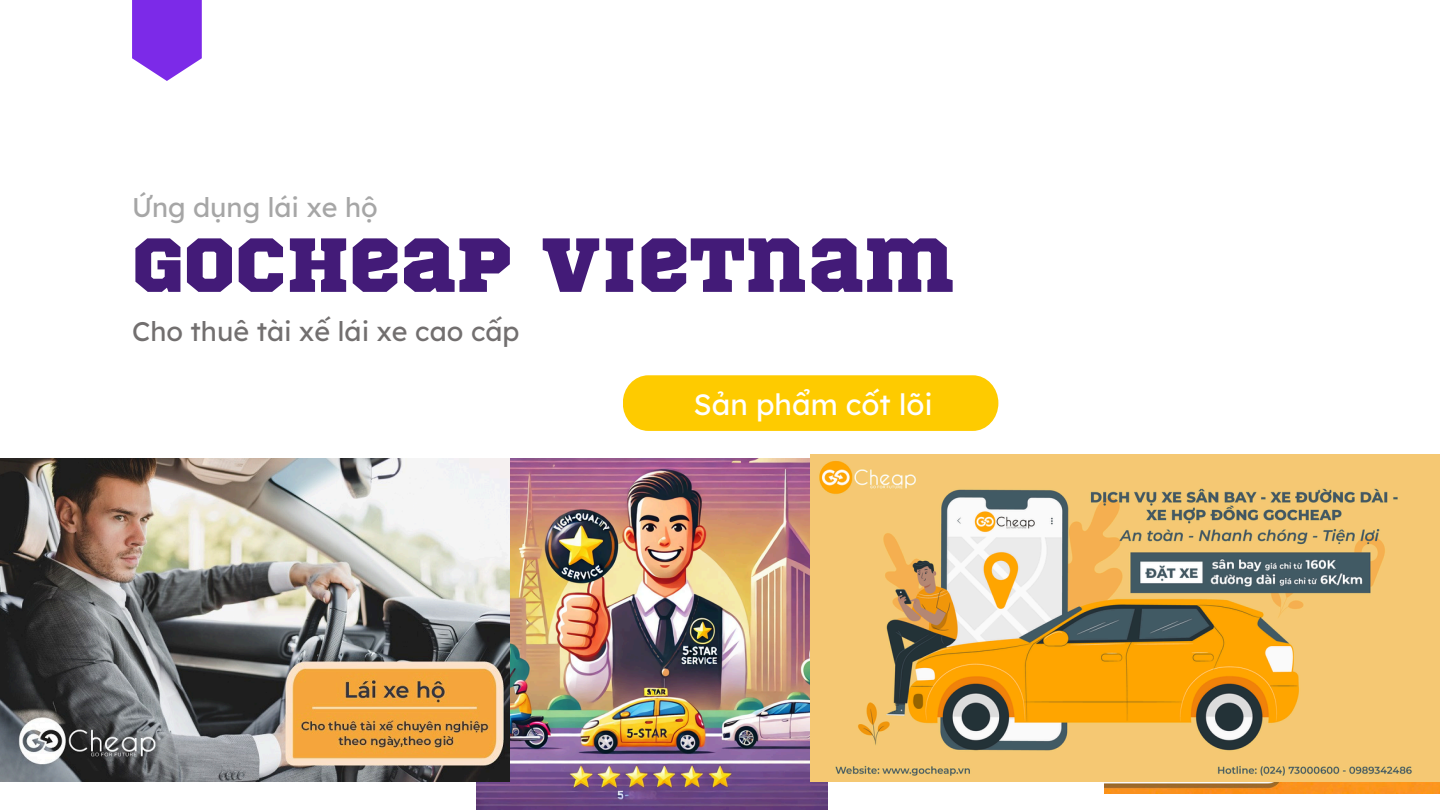
<style>
.page{position:relative;width:1440px;height:810px;background:#fff}
.page>*{position:absolute;margin:0;border:0;box-sizing:border-box;transform-origin:0 0}
.t1{font:76.4px "Sports World";color:#431b78}
.t2{font:29.3px "Lexend Deca";color:#fff}
.t3{font:27px "Lexend Deca";color:#726f6f}
.t4{font:27px "Lexend Deca";color:#a6a6a6}
</style>
<div class="page">
<svg style="left:132px;top:0;width:70px;height:81px;background:#8e48eb"></svg>
<div style="left:623px;top:375px;width:375px;height:56px;background:#fecb00;border-radius:27px"></div>
<img style="left:1105px;top:782px;width:335px;height:12px">
<img style="left:477px;top:459px;width:351px;height:351px">
<img style="left:0;top:459px;width:509px;height:323px">
<img style="left:811px;top:454px;width:629px;height:328px">
<h2 class="t4" style="left:132px;top:190px;width:247px">Ứng dụng lái xe hộ</h2>
<p class="t1" style="left:132px;top:231px;width:825px">GOCHEAP VIETNAM</p>
<h1 class="t3" style="left:132px;top:314px;width:389px">Cho thuê tài xế lái xe cao cấp</h1>
<p class="t2" style="left:694px;top:385px;width:241px">Sản phẩm cốt lõi</p>
</div>
